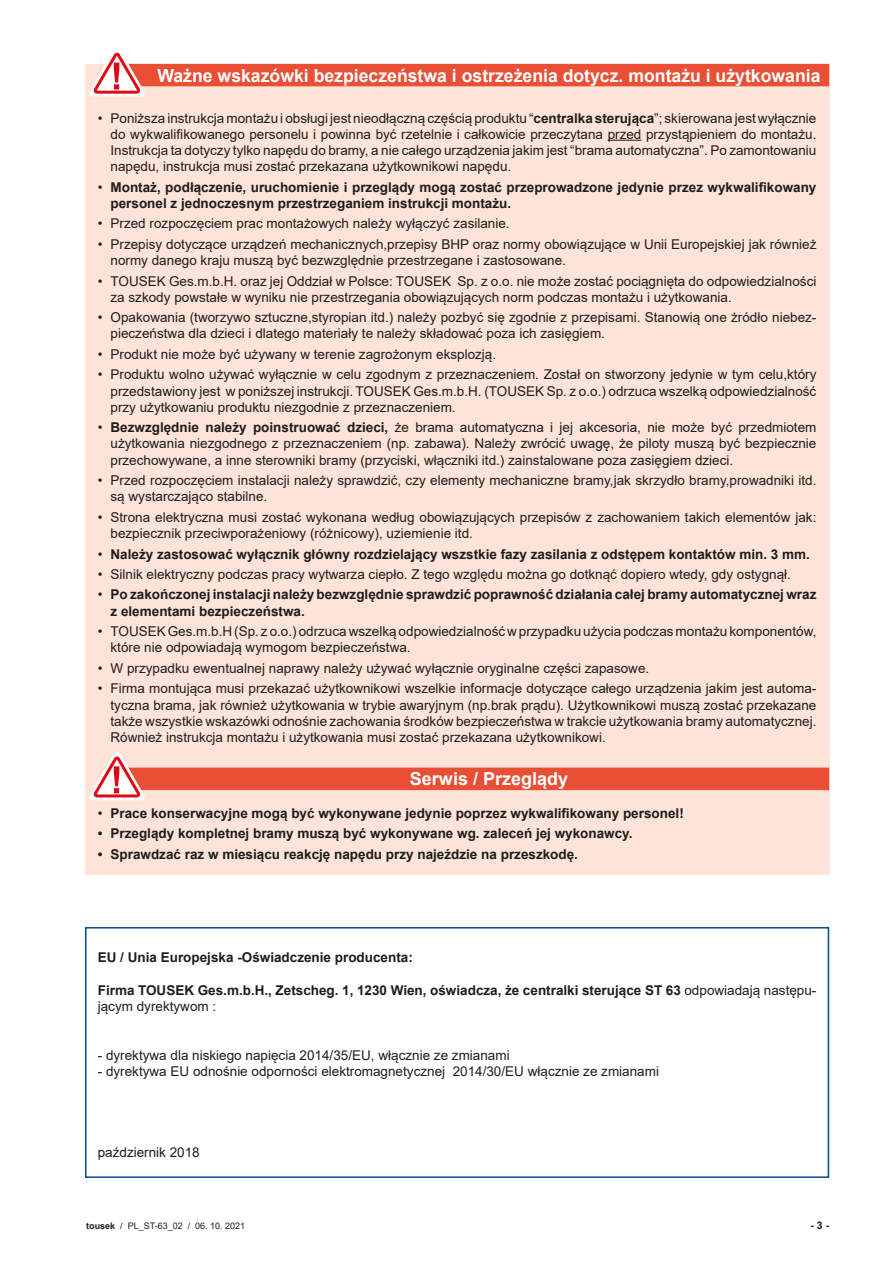
<style>
.page{position:relative;width:893px;height:1263px;background:#fff}
.page>*{position:absolute;margin:0;border:0;box-sizing:border-box;transform-origin:0 0}
.t1{font:700 18px "Arial";color:#fff}
.t2{font:13.5px/16.2px "Arial";color:#1d1d1b}
.t3{font:700 13.5px/16.2px "Arial";color:#1d1d1b}
.t4{font:700 10.5px "Arial";color:#1d1d1b}
.t5{font:9px "Arial";color:#1d1d1b}
.s1{font-weight:700}
.s2{font-weight:400}
</style>
<div class="page">
<div style="left:85px;top:927px;width:744px;height:251px;border:2px solid #004b94"></div>
<div style="left:85px;top:64px;width:744px;height:737px;background:#fde3d8"></div>
<div style="left:106px;top:64px;width:723px;height:22px;background:#e94f35"></div>
<hr style="left:608px;top:140px;width:33px;height:1px;background:#1d1d1b">
<svg style="left:89px;top:52px;width:58px;height:45px"></svg>
<div style="left:85px;top:767px;width:744px;height:108px;background:#fde3d8"></div>
<div style="left:106px;top:768px;width:723px;height:22px;background:#e94f35"></div>
<svg style="left:89px;top:751px;width:58px;height:50px"></svg>
<h1 class="t1" style="left:157px;top:63px;width:664px">Ważne wskazówki bezpieczeństwa i ostrzeżenia dotycz. montażu i użytkowania</h1>
<p class="t2" style="left:111px;top:110px;width:707px;text-align:justify;text-indent:-13px">• Poniższa instrukcja montażu i obsługi jest nieodłączną częścią produktu “<span class="s1">centralka sterująca</span>”; skierowana jest wyłącznie do wykwalifikowanego personelu i powinna być rzetelnie i całkowicie przeczytana przed przystąpieniem do montażu.<br>Instrukcja ta dotyczy tylko napędu do bramy, a nie całego urządzenia jakim jest “brama automatyczna”. Po zamontowaniu napędu, instrukcja musi zostać przekazana użytkownikowi napędu.</p>
<p class="t3" style="left:111px;top:179px;width:707px;text-indent:-13px"><span class="s2">•</span> Montaż, podłączenie, uruchomienie i przeglądy mogą zostać przeprowadzone jedynie przez wykwalifikowany personel z jednoczesnym przestrzeganiem instrukcji montażu.</p>
<p class="t2" style="left:98px;top:215px;width:413px">• Przed rozpoczęciem prac montażowych należy wyłączyć zasilanie.</p>
<p class="t2" style="left:111px;top:236px;width:707px;text-indent:-13px">• Przepisy dotyczące urządzeń mechanicznych,przepisy BHP oraz normy obowiązujące w Unii Europejskiej jak również normy danego kraju muszą być bezwzględnie przestrzegane i zastosowane.</p>
<p class="t2" style="left:111px;top:273px;width:707px;text-indent:-13px">• TOUSEK Ges.m.b.H. oraz jej Oddział w Polsce: TOUSEK Sp. z o.o. nie może zostać pociągnięta do odpowiedzialności za szkody powstałe w wyniku nie przestrzegania obowiązujących norm podczas montażu i użytkowania.</p>
<p class="t2" style="left:111px;top:309px;width:707px;text-indent:-13px">• Opakowania (tworzywo sztuczne,styropian itd.) należy pozbyć się zgodnie z przepisami. Stanowią one żródło niebez&shy;pieczeństwa dla dzieci i dlatego materiały te należy składować poza ich zasięgiem.</p>
<p class="t2" style="left:98px;top:346px;width:400px">• Produkt nie może być używany w terenie zagrożonym eksplozją.</p>
<p class="t2" style="left:111px;top:366px;width:707px;text-align:justify;text-indent:-13px">• Produktu wolno używać wyłącznie w celu zgodnym z przeznaczeniem. Został on stworzony jedynie w tym celu,który przedstawiony jest w poniższej instrukcji. TOUSEK Ges.m.b.H. (TOUSEK Sp. z o.o.) odrzuca wszelką odpowiedzialność przy użytkowaniu produktu niezgodnie z przeznaczeniem.</p>
<p class="t2" style="left:111px;top:419px;width:707px;text-align:justify;text-indent:-13px">• <span class="s1">Bezwzględnie należy poinstruować dzieci,</span> że brama automatyczna i jej akcesoria, nie może być przedmiotem użytkowania niezgodnego z przeznaczeniem (np. zabawa). Należy zwrócić uwagę, że piloty muszą być bezpiecznie przechowywane, a inne sterowniki bramy (przyciski, włączniki itd.) zainstalowane poza zasięgiem dzieci.</p>
<p class="t2" style="left:111px;top:472px;width:707px;text-indent:-13px">• Przed rozpoczęciem instalacji należy sprawdzić, czy elementy mechaniczne bramy,jak skrzydło bramy,prowadniki itd. są wystarczająco stabilne.</p>
<p class="t2" style="left:111px;top:509px;width:707px;text-indent:-13px">• Strona elektryczna musi zostać wykonana według obowiązujących przepisów z zachowaniem takich elementów jak: bezpiecznik przeciwporażeniowy (różnicowy), uziemienie itd.</p>
<p class="t3" style="left:98px;top:546px;width:714px"><span class="s2">•</span> Należy zastosować wyłącznik główny rozdzielający wszstkie fazy zasilania z odstępem kontaktów min. 3 mm.</p>
<p class="t2" style="left:98px;top:566px;width:695px">• Silnik elektryczny podczas pracy wytwarza ciepło. Z tego względu można go dotknąć dopiero wtedy, gdy ostygnął.</p>
<p class="t3" style="left:111px;top:587px;width:707px;text-indent:-13px"><span class="s2">•</span> Po zakończonej instalacji należy bezwzględnie sprawdzić poprawność działania całej bramy automatycznej wraz z elementami bezpieczeństwa.</p>
<p class="t2" style="left:111px;top:623px;width:707px;text-indent:-13px">• TOUSEK Ges.m.b.H (Sp. z o.o.) odrzuca wszelką odpowiedzialność w przypadku użycia podczas montażu komponentów, które nie odpowiadają wymogom bezpieczeństwa.</p>
<p class="t2" style="left:98px;top:660px;width:553px">• W przypadku ewentualnej naprawy należy używać wyłącznie oryginalne części zapasowe.</p>
<p class="t2" style="left:111px;top:680px;width:707px;text-align:justify;text-indent:-13px">• Firma montująca musi przekazać użytkownikowi wszelkie informacje dotyczące całego urządzenia jakim jest automa&shy;tyczna brama, jak również użytkowania w trybie awaryjnym (np.brak prądu). Użytkownikowi muszą zostać przekazane także wszystkie wskazówki odnośnie zachowania środków bezpieczeństwa w trakcie użytkowania bramy automatycznej.<br>Również instrukcja montażu i użytkowania musi zostać przekazana użytkownikowi.</p>
<h1 class="t1" style="left:410px;top:766px;width:160px">Serwis / Przeglądy</h1>
<p class="t3" style="left:98px;top:805px;width:587px"><span class="s2">•</span> Prace konserwacyjne mogą być wykonywane jedynie poprzez wykwalifikowany personel!</p>
<p class="t3" style="left:98px;top:826px;width:536px">• Przeglądy kompletnej bramy muszą być wykonywane wg. zaleceń jej wykonawcy.</p>
<p class="t3" style="left:98px;top:846px;width:482px">• Sprawdzać raz w miesiącu reakcję napędu przy najeździe na przeszkodę.</p>
<p class="t3" style="left:98px;top:950px;width:317px">EU / Unia Europejska -Oświadczenie producenta:</p>
<p class="t3" style="left:98px;top:982px;width:720px">Firma TOUSEK Ges.m.b.H., Zetscheg. 1, 1230 Wien, oświadcza, że centralki sterujące ST 63 <span class="s2">odpowiadają następu&shy;jącym dyrektywom :</span></p>
<p class="t2" style="left:98px;top:1047px;width:413px">- dyrektywa dla niskiego napięcia 2014/35/EU, włącznie ze zmianami</p>
<p class="t2" style="left:98px;top:1063px;width:563px">- dyrektywa EU odnośnie odporności elektromagnetycznej 2014/30/EU włącznie ze zmianami</p>
<p class="t2" style="left:98px;top:1144px;width:104px">październik 2018</p>
<p class="t5" style="left:86px;top:1219px;width:161px"><span class="s1">tousek</span> / PL_ST-63_02 / 06. 10. 2021</p>
<p class="t4" style="left:810px;top:1218px;width:20px">- 3 -</p>
</div>
